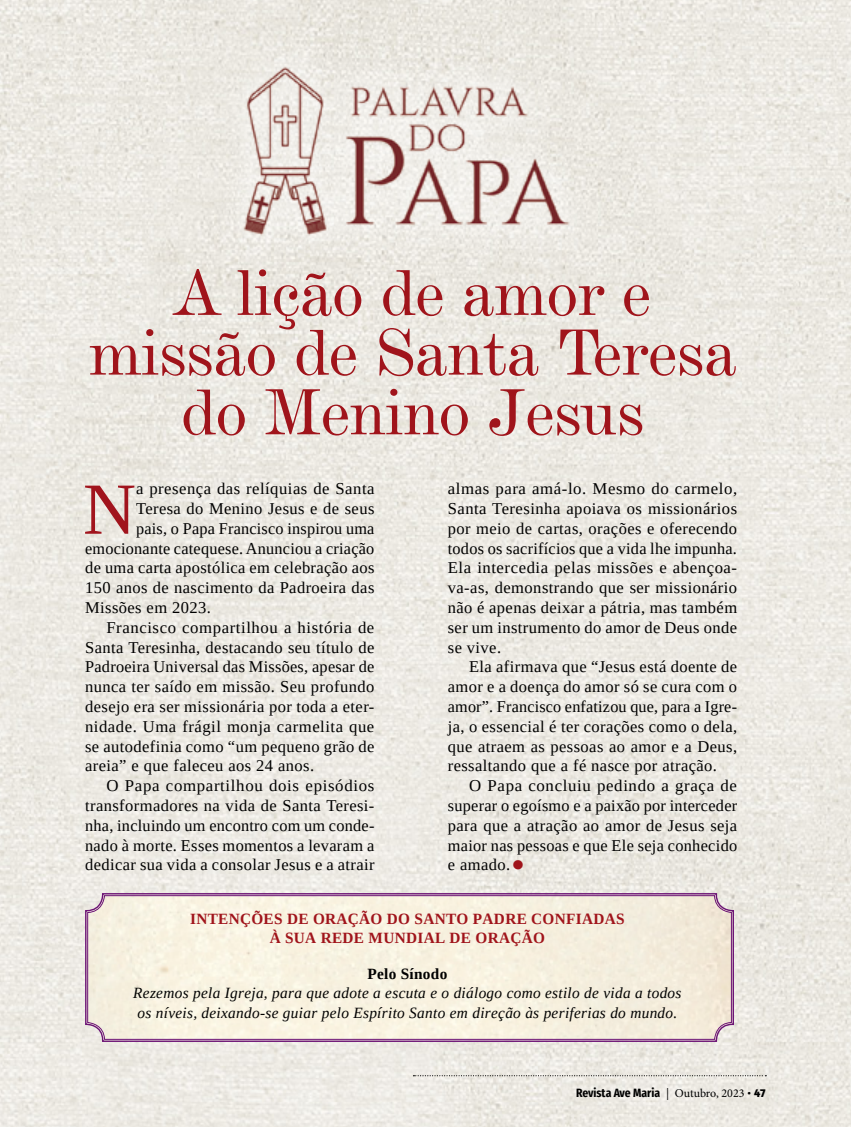
<style>
.page{position:relative;width:851px;height:1127px;background:#fff}
.page>*{position:absolute;margin:0;border:0;box-sizing:border-box;transform-origin:0 0}
.t1{font:73.5px "Tinos";color:#a1141d}
.t2{font:67.95px/59.7px "De Vinne BT Text";color:#a0141b;text-align:center}
.t3{font:italic 39.3px "Tinos";color:#a0141b}
.t4{font:16.5px/19.8px "Tinos";letter-spacing:.025em;color:#000;text-align:justify}
.t5{font:italic 15.6px/19.4px "Tinos";letter-spacing:.02em;color:#000}
.t6{font:700 15.6px/18.8px "Tinos";letter-spacing:.02em;color:#a0141b;text-align:center}
.t7{font:700 15.6px "Tinos";letter-spacing:.02em;color:#000}
.t8{font:700 12px "Fira Sans Condensed";color:#000}
.s1{font-family:"Minion Pro";font-weight:400}
.s2{font-family:"Amaranth"}
</style>
<div class="page">
<img style="left:0;top:0;width:850px;height:1127px">
<svg style="left:84px;top:892px;width:650px;height:150px;background:#f2e9dc"></svg>
<div style="left:87px;top:895px;width:644px;height:144px;border:1px solid #6c1375;border-radius:17px"></div>
<img style="left:215px;top:40px;width:391px;height:220px">
<svg style="left:413px;top:1075px;width:353px;height:1px"></svg>
<h2 class="t2" style="left:89px;top:261px;width:649px">A lição de amor e missão de Santa Teresa do Menino Jesus</h2>
<h1 class="t1" style="left:83px;top:462px;width:55px">N</h1>
<p class="t4" style="left:136px;top:479px;width:240px">a presença das relíquias de Santa</p>
<p class="t4" style="left:136px;top:498px;width:240px">Teresa do Menino Jesus e de seus</p>
<p class="t4" style="left:136px;top:518px;width:240px">pais, o Papa Francisco inspirou uma</p>
<p class="t4" style="left:85px;top:538px;width:291px">emocionante catequese. Anunciou a criação</p>
<p class="t4" style="left:85px;top:558px;width:291px">de uma carta apostólica em celebração aos</p>
<p class="t4" style="left:85px;top:578px;width:291px">150 anos de nascimento da Padroeira das</p>
<p class="t4" style="left:85px;top:597px;width:127px">Missões em 2023.</p>
<p class="t4" style="left:106px;top:617px;width:269px">Francisco compartilhou a história de</p>
<p class="t4" style="left:85px;top:637px;width:291px">Santa Teresinha, destacando seu título de</p>
<p class="t4" style="left:85px;top:657px;width:291px">Padroeira Universal das Missões, apesar de</p>
<p class="t4" style="left:85px;top:677px;width:291px">nunca ter saído em missão. Seu profundo</p>
<p class="t4" style="left:85px;top:696px;width:291px">desejo era ser missionária por toda a eter-</p>
<p class="t4" style="left:85px;top:716px;width:291px">nidade. Uma frágil monja carmelita que</p>
<p class="t4" style="left:85px;top:736px;width:291px">se autodefinia como “um pequeno grão de</p>
<p class="t4" style="left:85px;top:756px;width:230px">areia” e que faleceu aos 24 anos.</p>
<p class="t4" style="left:106px;top:776px;width:269px">O Papa compartilhou dois episódios</p>
<p class="t4" style="left:85px;top:795px;width:291px">transformadores na vida de Santa Teresi-</p>
<p class="t4" style="left:85px;top:815px;width:291px">nha, incluindo um encontro com um conde-</p>
<p class="t4" style="left:85px;top:835px;width:291px">nado à morte. Esses momentos a levaram a</p>
<p class="t4" style="left:85px;top:855px;width:291px">dedicar sua vida a consolar Jesus e a atrair</p>
<p class="t4" style="left:448px;top:479px;width:291px">almas para amá-lo. Mesmo do carmelo, Santa Teresinha apoiava os missionários por meio de cartas, orações e oferecendo todos os sacrifícios que a vida lhe impunha.<br>Ela intercedia pelas missões e abençoa&shy;va-as, demonstrando que ser missionário não é apenas deixar a pátria, mas também ser um instrumento do amor de Deus onde se vive.</p>
<p class="t4" style="left:448px;top:657px;width:291px;text-indent:21px">Ela afirmava que “Jesus está doente de amor e a doença do amor só se cura com o amor”. Francisco enfatizou que, para a Igre&shy;ja, o essencial é ter corações como o dela, que atraem as pessoas ao amor e a Deus, ressaltando que a fé nasce por atração.</p>
<p class="t4" style="left:448px;top:776px;width:291px;text-indent:21px">O Papa concluiu pedindo a graça de superar o egoísmo e a paixão por interceder para que a atração ao amor de Jesus seja maior nas pessoas e que Ele seja conhecido e amado.</p>
<h3 class="t3" style="left:510px;top:839px;width:15px">•</h3>
<p class="t6" style="left:190px;top:909px;width:436px">INTENÇÕES DE ORAÇÃO DO SANTO PADRE CONFIADAS<br>À SUA REDE MUNDIAL DE ORAÇÃO</p>
<p class="t7" style="left:367px;top:963px;width:81px">Pelo Sínodo</p>
<p class="t5" style="left:133px;top:983px;width:549px">Rezemos pela Igreja, para que adote a escuta e o diálogo como estilo de vida a todos os níveis, deixando-se guiar pelo Espírito Santo em direção às periferias do mundo.</p>
<p class="t8" style="left:576px;top:1082px;width:191px">Revista Ave Maria <span class="s1">| Outubro, 2023</span> <span class="s2">• 47</span></p>
</div>
